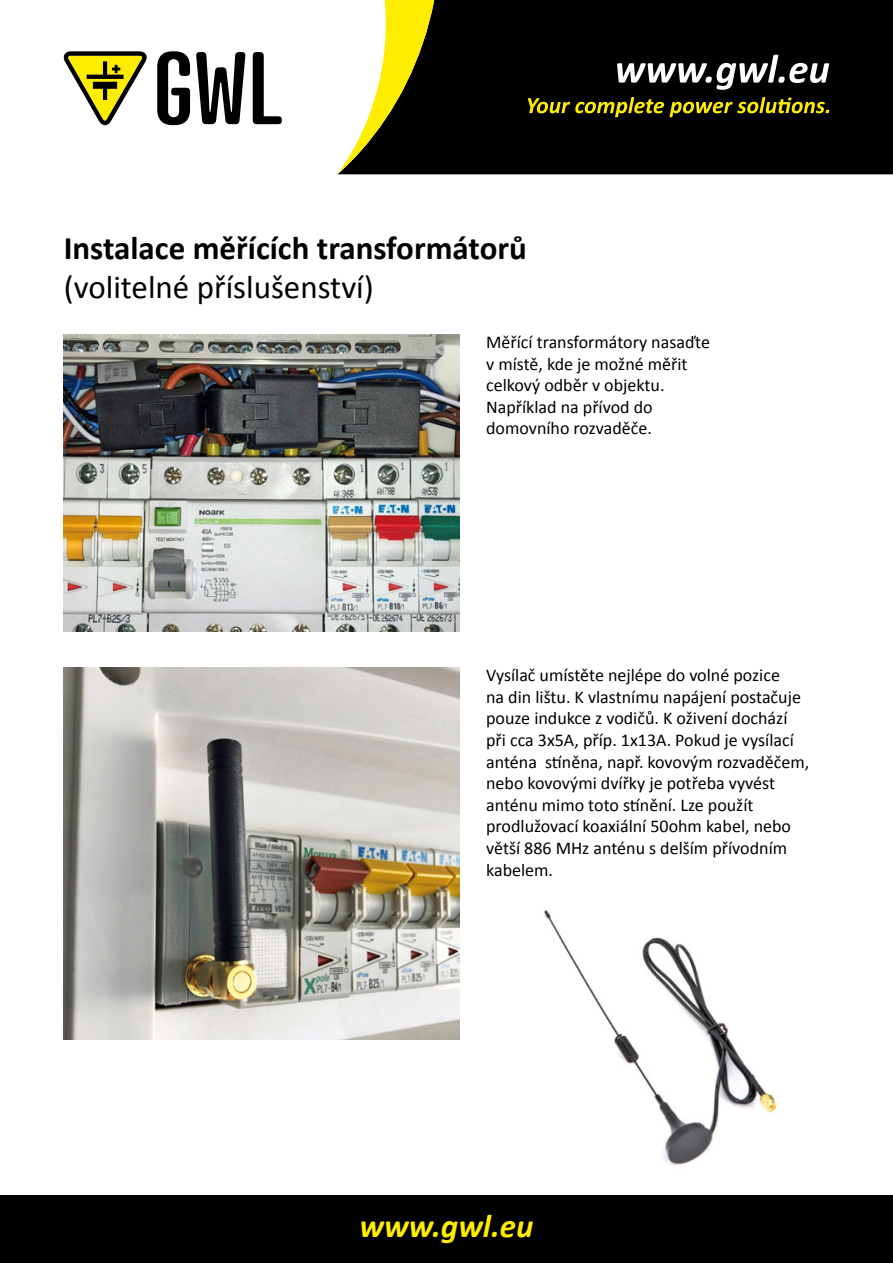
<style>
.page{position:relative;width:893px;height:1263px;background:#fff}
.page>*{position:absolute;margin:0;border:0;box-sizing:border-box;transform-origin:0 0}
._2_-_nadpis{font:700 33px/39.6px "Calibri";color:#000}
.t1{font:italic 700 33px "Calibri";color:#ffed00}
._4_-_texty{font:18px/21.6px "Calibri";color:#000}
.s1{font-weight:400}
</style>
<div class="page">
<div style="left:0;top:1195px;width:893px;height:68px;background:#000"></div>
<svg style="left:157px;top:51px;width:33px;height:74px"></svg>
<svg style="left:196px;top:52px;width:50px;height:72px"></svg>
<svg style="left:253px;top:52px;width:29px;height:72px"></svg>
<svg style="left:63px;top:51px;width:84px;height:74px"></svg>
<img style="left:64px;top:335px;width:395px;height:296px">
<img style="left:64px;top:668px;width:395px;height:372px">
<img style="left:544px;top:910px;width:234px;height:255px">
<div style="left:434px;top:0;width:459px;height:174px;background:#000"></div>
<svg style="left:337px;top:0;width:97px;height:174px"></svg>
<svg style="left:528px;top:97px;width:301px;height:20px;background:#4a4500"></svg>
<svg style="left:617px;top:55px;width:212px;height:35px"></svg>
<p class="_2_-_nadpis" style="left:64px;top:226px;width:465px">Instalace měřících transformátorů <span class="s1">(volitelné příslušenství)</span></p>
<p class="_4_-_texty" style="left:486px;top:330px;width:225px">Měřící transformátory nasaďte v místě, kde je možné měřit celkový odběr v objektu.<br>Například na přívod do domovního rozvaděče.</p>
<p class="_4_-_texty" style="left:486px;top:663px;width:325px">Vysílač umístěte nejlépe do volné pozice<br>na din lištu. K vlastnímu napájení postačuje pouze indukce z vodičů. K oživení dochází při cca 3x5A, příp. 1x13A. Pokud je vysílací anténa stíněna, např. kovovým rozvaděčem, nebo kovovými dvířky je potřeba vyvést anténu mimo toto stínění. Lze použít prodlužovací koaxiální 50ohm kabel, nebo větší 886 MHz anténu s delším přívodním kabelem.</p>
<h1 class="t1" style="left:359px;top:1206px;width:175px">www.gwl.eu</h1>
</div>
